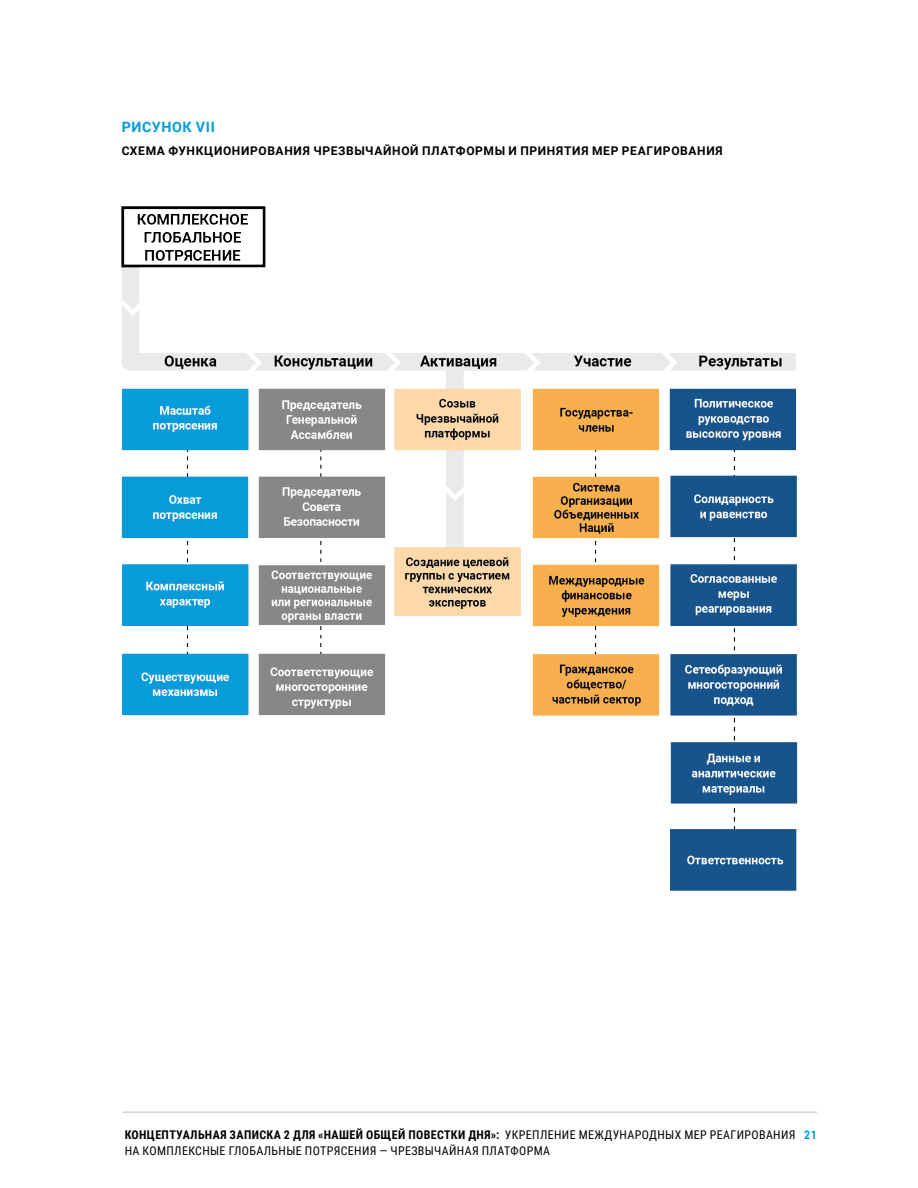
<style>
.page{position:relative;width:918px;height:1188px;background:#fff}
.page>*{position:absolute;margin:0;border:0;box-sizing:border-box;transform-origin:0 0}
.CHART_FIGURE__NUMBER{font:700 14.25px "Roboto";letter-spacing:.045em;color:#009edb}
.t1{font:12px/16.5px "Roboto Condensed";letter-spacing:.03em;color:#000}
.CHART_FIGURE_NAME{font:700 12px "Roboto";letter-spacing:.055em;color:#000}
.s1{font-weight:700}
.s2{font-weight:700;color:#009edb}
</style>
<div class="page">
<hr style="left:123px;top:1112px;width:694px;height:1px;background:#d1d3d4">
<img style="left:122px;top:207px;width:676px;height:684px">
<h3 class="CHART_FIGURE__NUMBER" style="left:122px;top:117px;width:95px">РИСУНОК VII</h3>
<p class="CHART_FIGURE_NAME" style="left:122px;top:143px;width:603px">СХЕМА ФУНКЦИОНИРОВАНИЯ ЧРЕЗВЫЧАЙНОЙ ПЛАТФОРМЫ И ПРИНЯТИЯ МЕР РЕАГИРОВАНИЯ</p>
<p class="t1" style="left:125px;top:1126px;width:694px"><span class="s1">КОНЦЕПТУАЛЬНАЯ ЗАПИСКА 2 ДЛЯ «НАШЕЙ ОБЩЕЙ ПОВЕСТКИ ДНЯ»:</span> УКРЕПЛЕНИЕ МЕЖДУНАРОДНЫХ МЕР РЕАГИРОВАНИЯ <span class="s2">21<br></span>НА КОМПЛЕКСНЫЕ ГЛОБАЛЬНЫЕ ПОТРЯСЕНИЯ — ЧРЕЗВЫЧАЙНАЯ ПЛАТФОРМА</p>
</div>
